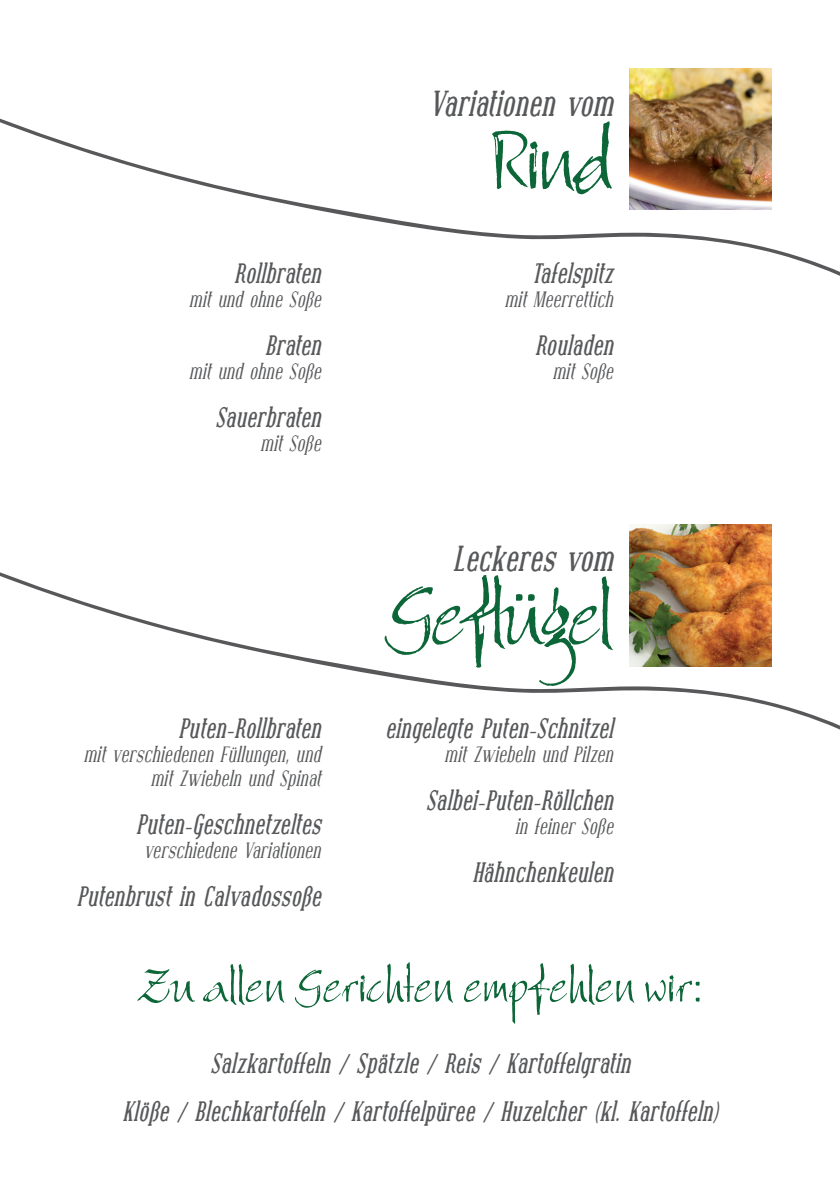
<style>
.page{position:relative;width:840px;height:1191px;background:#fff}
.page>*{position:absolute;margin:0;border:0;box-sizing:border-box;transform-origin:0 0}
.t1{font:90px "Bergell Plain";letter-spacing:-.04em;color:#0c6638}
.gerichte{font:50px "Bergell Plain";color:#0c6638}
.gerichte-2{font:italic 700 36px "Covington Cond";color:#57585a}
.gerichte-3{font:italic 700 28px "Covington Cond";color:#57585a}
.zusätze{font:italic 22px/24px "Covington Cond";color:#57585a;text-align:right}
</style>
<div class="page">
<svg style="left:0;top:68px;width:839px;height:208px"></svg>
<svg style="left:0;top:524px;width:839px;height:205px"></svg>
<img style="left:629px;top:68px;width:142px;height:142px">
<img style="left:629px;top:524px;width:142px;height:142px">
<p class="gerichte-2" style="left:428px;top:85px;width:185px">Variationen vom</p>
<p class="gerichte-3" style="left:233px;top:259px;width:88px">Rollbraten</p>
<p class="zusätze" style="left:189px;top:288px;width:133px">mit und ohne Soße</p>
<p class="gerichte-3" style="left:265px;top:331px;width:57px">Braten</p>
<p class="zusätze" style="left:189px;top:360px;width:133px">mit und ohne Soße</p>
<p class="gerichte-3" style="left:214px;top:403px;width:107px">Sauerbraten</p>
<p class="zusätze" style="left:260px;top:432px;width:62px">mit Soße</p>
<p class="gerichte-3" style="left:178px;top:714px;width:144px">Puten-Rollbraten</p>
<p class="zusätze" style="left:83px;top:743px;width:239px">mit verschiedenen Füllungen, und mit Zwiebeln und Spinat</p>
<p class="gerichte-3" style="left:136px;top:810px;width:186px">Puten-Geschnetzeltes</p>
<p class="zusätze" style="left:144px;top:838px;width:178px">verschiedene Variationen</p>
<p class="gerichte-3" style="left:76px;top:881px;width:245px">Putenbrust in Calvadossoße</p>
<p class="t1" style="left:489px;top:105px;width:125px">Rind</p>
<p class="gerichte-3" style="left:531px;top:259px;width:83px">Tafelspitz</p>
<p class="zusätze" style="left:504px;top:288px;width:110px">mit Meerrettich</p>
<p class="gerichte-3" style="left:534px;top:331px;width:80px">Rouladen</p>
<p class="zusätze" style="left:552px;top:360px;width:62px">mit Soße</p>
<p class="gerichte-2" style="left:452px;top:540px;width:162px">Leckeres vom</p>
<p class="t1" style="left:384px;top:560px;width:230px">Geflügel</p>
<p class="gerichte-3" style="left:384px;top:714px;width:229px">eingelegte Puten-Schnitzel</p>
<p class="zusätze" style="left:444px;top:743px;width:170px">mit Zwiebeln und Pilzen</p>
<p class="gerichte-3" style="left:425px;top:786px;width:189px">Salbei-Puten-Röllchen</p>
<p class="zusätze" style="left:514px;top:814px;width:100px">in feiner Soße</p>
<p class="gerichte-3" style="left:472px;top:857px;width:142px">Hähnchenkeulen</p>
<p class="gerichte" style="left:136px;top:955px;width:568px">Zu allen Gerichten empfehlen wir:</p>
<p class="gerichte-3" style="left:210px;top:1049px;width:421px">Salzkartoffeln / Spätzle / Reis / Kartoffelgratin</p>
<p class="gerichte-3" style="left:122px;top:1097px;width:596px">Klöße / Blechkartoffeln / Kartoffelpüree / Huzelcher (kl. Kartoffeln)</p>
</div>
